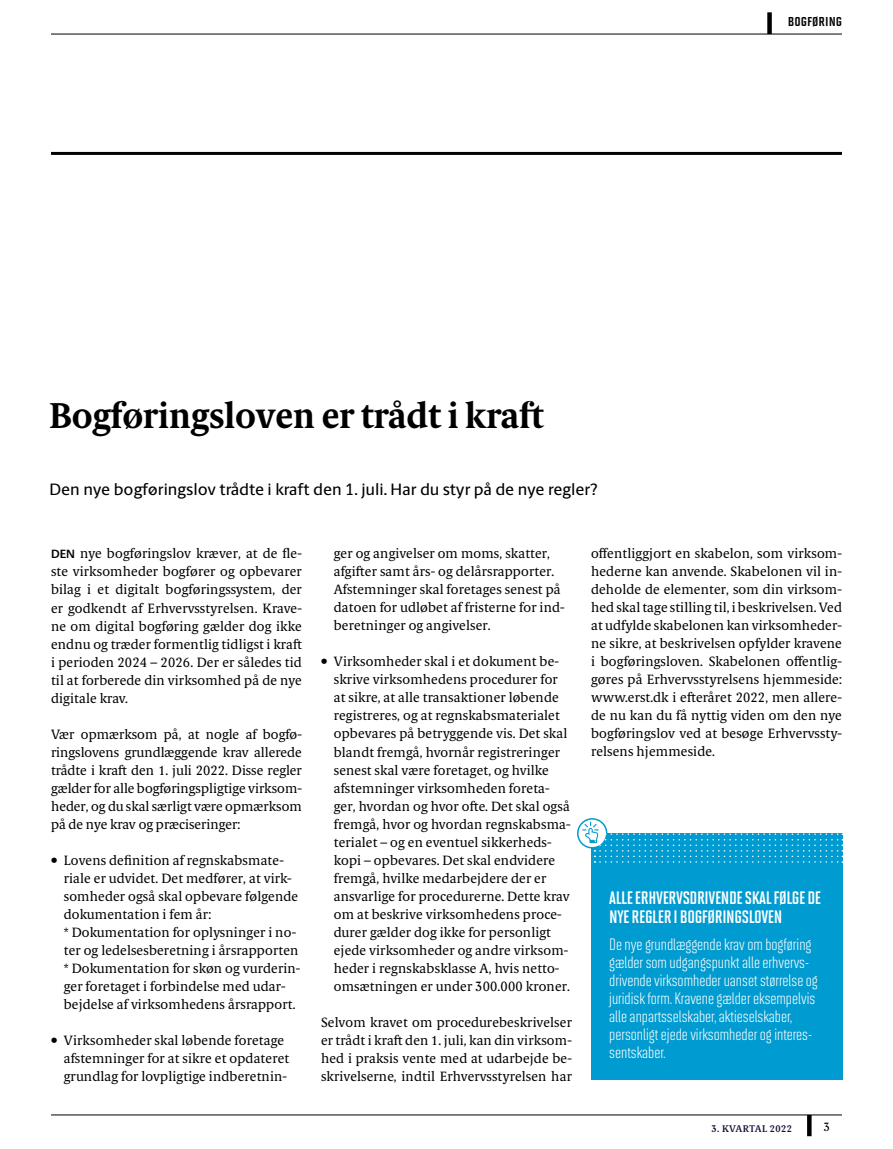
<style>
.page{position:relative;width:893px;height:1149px;background:#fff}
.page>*{position:absolute;margin:0;border:0;box-sizing:border-box;transform-origin:0 0}
.t1{font:700 36px "Berling Serif Text";color:#000}
.t2{font:18px/19.5px "Solano Gothic MVB Bd Cap";letter-spacing:-.02em;color:#fff}
.t3{font:16.5px/18px "Solano Gothic MVB";color:#fff}
.t4{font:500 16.5px "Berling Sans";color:#000}
.t5{font:15px "Solano Gothic MVB Bd SC";color:#000}
.t6{font:13.5px/18px "Berling Serif Text";letter-spacing:.01em;color:#000;text-align:justify}
.t7{font:12px "Berling Serif Text";color:#000}
.t8{font:600 9.75px "Berling Serif Text";letter-spacing:.04em;color:#131139}
.s1{font-family:"Berling Sans";font-weight:700;font-size:12px}
</style>
<div class="page">
<hr style="left:51px;top:1114px;width:791px;height:1px;background:#000">
<div style="left:807px;top:1114px;width:5px;height:21px;background:#000"></div>
<hr style="left:51px;top:152px;width:791px;height:3px;background:#000">
<div style="left:767px;top:12px;width:5px;height:22px;background:#000"></div>
<hr style="left:51px;top:34px;width:791px;height:1px;background:#000">
<div style="left:591px;top:833px;width:251px;height:246px;background:#009bd0"></div>
<svg style="left:577px;top:818px;width:266px;height:44px"></svg>
<h1 class="t1" style="left:49px;top:394px;width:497px">Bogføringsloven er trådt i kraft</h1>
<p class="t4" style="left:49px;top:479px;width:549px">Den nye bogføringslov trådte i kraft den 1. juli. Har du styr på de nye regler?</p>
<p class="t5" style="left:788px;top:13px;width:56px">BOGFØRING</p>
<p class="t6" style="left:51px;top:544px;width:252px"><span class="s1">DEN</span> nye bogføringslov kræver, at de fle&shy;ste virksomheder bogfører og opbevarer bilag i et digitalt bogføringssystem, der er godkendt af Erhvervsstyrelsen. Krave&shy;ne om digital bogføring gælder dog ikke endnu og træder formentlig tidligst i kraft i perioden 2024 – 2026. Der er således tid til at forberede din virksomhed på de nye digitale krav.</p>
<p class="t6" style="left:51px;top:724px;width:252px">Vær opmærksom på, at nogle af bogfø&shy;ringslovens grundlæggende krav allerede trådte i kraft den 1. juli 2022. Disse regler gælder for alle bogføringspligtige virksom&shy;heder, og du skal særligt være opmærksom på de nye krav og præciseringer:</p>
<p class="t6" style="left:64px;top:850px;width:238px;text-align:left;text-indent:-13px">• Lovens definition af regnskabsmate&shy;riale er udvidet. Det medfører, at virk&shy;somheder også skal opbevare følgende dokumentation i fem år:<br>* Dokumentation for oplysninger i no&shy;ter og ledelsesberetning i årsrapporten * Dokumentation for skøn og vurderin&shy;ger foretaget i forbindelse med udar&shy;bejdelse af virksomhedens årsrapport.</p>
<p class="t6" style="left:64px;top:1030px;width:227px;text-align:left;text-indent:-13px">• Virksomheder skal løbende foretage afstemninger for at sikre et opdateret grundlag for lovpligtige indberetnin-</p>
<p class="t6" style="left:334px;top:544px;width:232px;text-align:left">ger og angivelser om moms, skatter, afgifter samt års- og delårsrapporter.<br>Afstemninger skal foretages senest på datoen for udløbet af fristerne for ind&shy;beretninger og angivelser.</p>
<p class="t6" style="left:334px;top:652px;width:238px;text-align:left;text-indent:-13px">• Virksomheder skal i et dokument be&shy;skrive virksomhedens procedurer for at sikre, at alle transaktioner løbende registreres, og at regnskabsmaterialet opbevares på betryggende vis. Det skal blandt fremgå, hvornår registreringer senest skal være foretaget, og hvilke afstemninger virksomheden foreta&shy;ger, hvordan og hvor ofte. Det skal også fremgå, hvor og hvordan regnskabsma&shy;terialet – og en eventuel sikkerheds&shy;kopi – opbevares. Det skal endvidere fremgå, hvilke medarbejdere der er ansvarlige for procedurerne. Dette krav om at beskrive virksomhedens proce&shy;durer gælder dog ikke for personligt ejede virksomheder og andre virksom&shy;heder i regnskabsklasse A, hvis netto&shy;omsætningen er under 300.000 kroner.</p>
<p class="t6" style="left:321px;top:1012px;width:252px">Selvom kravet om procedurebeskrivelser er trådt i kraft den 1. juli, kan din virksom&shy;hed i praksis vente med at udarbejde be&shy;skrivelserne, indtil Erhvervsstyrelsen har</p>
<p class="t6" style="left:591px;top:544px;width:252px">offentliggjort en skabelon, som virksom&shy;hederne kan anvende. Skabelonen vil in&shy;deholde de elementer, som din virksom&shy;hed skal tage stilling til, i beskrivelsen. Ved at udfylde skabelonen kan virksomheder&shy;ne sikre, at beskrivelsen opfylder kravene i bogføringsloven. Skabelonen offentlig&shy;gøres på Erhvervsstyrelsens hjemmeside: www.erst.dk i efteråret 2022, men allere&shy;de nu kan du få nyttig viden om den nye bogføringslov ved at besøge Erhvervssty&shy;relsens hjemmeside.</p>
<h2 class="t2" style="left:609px;top:887px;width:213px">ALLE ERHVERVSDRIVENDE SKAL FØLGE DE<br>NYE REGLER I BOGFØRINGSLOVEN</h2>
<p class="t3" style="left:609px;top:934px;width:210px">De nye grundlæggende krav om bogføring gælder som udgangspunkt alle erhvervs&shy;drivende virksomheder uanset størrelse og juridisk form. Kravene gælder eksempelvis alle anpartsselskaber, aktieselskaber, personligt ejede virksomheder og interes&shy;sentskaber.</p>
<p class="t8" style="left:711px;top:1121px;width:82px">3. KVARTAL 2022</p>
<p class="t7" style="left:823px;top:1119px;width:8px">3</p>
</div>
